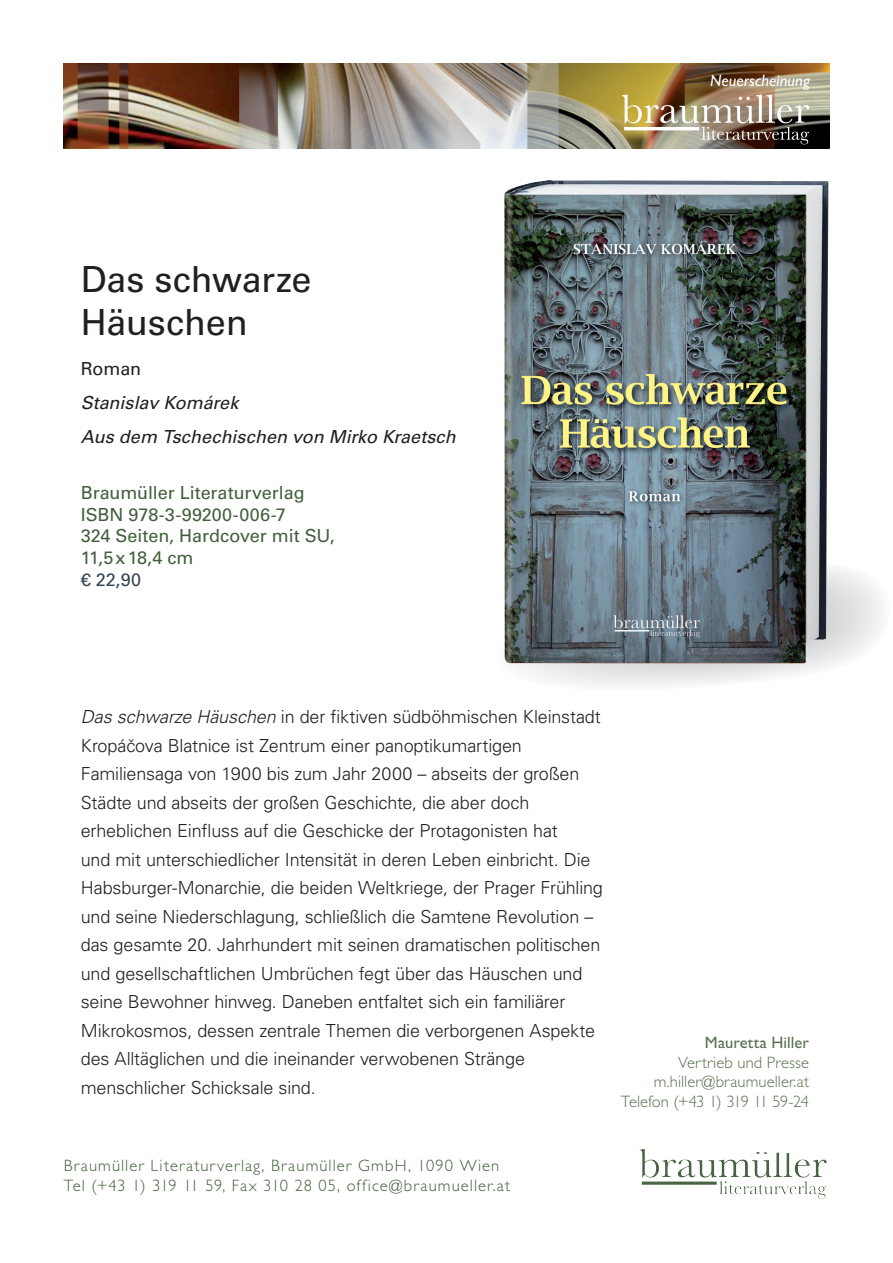
<style>
.page{position:relative;width:893px;height:1263px;background:#fff}
.page>*{position:absolute;margin:0;border:0;box-sizing:border-box;transform-origin:0 0}
.t1{font:36px/43.2px "Univers LT Std";letter-spacing:-.005em;color:#231f20}
.t2{font:300 18px/28.5px "Univers LT Std";letter-spacing:-.01em;color:#231f20}
.t3{font:18px/21.6px "Univers LT Std";letter-spacing:-.005em;color:#425f3d}
.t4{font:italic 18px/34.3px "Univers LT Std";color:#231f20}
.t5{font:18px "Univers LT Std";color:#344352}
.t6{font:18px "Univers LT Std";letter-spacing:-.005em;color:#231f20}
.t7{font:300 16.5px/19.8px "Gill Sans Std";letter-spacing:.07em;color:#425f3d}
.t8{font:300 16.5px/19.8px "Gill Sans Std";letter-spacing:.005em;color:#5a7051;text-align:right}
.t9{font:16.5px "Gill Sans Std";letter-spacing:.005em;color:#5a7051}
.t10{font:italic 16.5px "Gill Sans Std";color:#fff}
.s1{font-style:italic}
</style>
<div class="page">
<img style="left:64px;top:64px;width:765px;height:85px">
<img style="left:640px;top:1149px;width:120px;height:29px">
<img style="left:503px;top:180px;width:325px;height:483px">
<img style="left:622px;top:94px;width:153px;height:29px">
<p class="t10" style="left:710px;top:71px;width:101px">Neuerscheinung</p>
<h1 class="t1" style="left:81px;top:257px;width:232px">Das schwarze<br>Häuschen</h1>
<p class="t6" style="left:81px;top:357px;width:62px">Roman</p>
<p class="t4" style="left:81px;top:386px;width:377px">Stanislav Komárek<br>Aus dem Tschechischen von Mirko Kraetsch</p>
<p class="t3" style="left:81px;top:482px;width:255px">Braumüller Literaturverlag<br>ISBN 978-3-99200-006-7<br>324 Seiten, Hardcover mit SU,<br>11,5 x 18,4 cm</p>
<p class="t5" style="left:81px;top:569px;width:62px">€ 22,90</p>
<p class="t2" style="left:81px;top:703px;width:524px"><span class="s1">Das schwarze Häuschen</span> in der fiktiven südböhmischen Kleinstadt Kr opácˇova Blatnice ist Zentrum einer panoptikumartigen Familiensaga von 1900 bis zum Jahr 2000 – abseits der großen Städte und abseits der großen Geschichte, die aber doch erheblichen Einfluss auf die Geschicke der Protagonisten hat<br>und mit unterschiedlicher Intensität in deren Leben einbricht. Die Habsburger-Monarchie, die beiden Weltkriege, der Prager Frühling und seine Niederschlagung, schließlich die Samtene Revolution – das gesamte 20. Jahrhundert mit seinen dramatischen politischen und gesellschaftlichen Umbrüchen fegt über das Häuschen und seine Bewohner hinweg. Daneben entfaltet sich ein familiärer Mikrokosmos, dessen zentrale Themen die verborgenen Aspekte des Alltäglichen und die ineinander verwobenen Stränge menschlicher Schicksale sind.</p>
<p class="t9" style="left:705px;top:1033px;width:106px">Mauretta Hiller</p>
<p class="t8" style="left:621px;top:1052px;width:190px">Vertrieb und Presse m.hiller@braumueller.at<br>Telefon (+43 1) 319 11 59-24</p>
<p class="t7" style="left:64px;top:1156px;width:448px">Braumüller Literaturverlag, Braumüller GmbH, 1090 Wien<br>Tel (+43 1) 319 11 59, Fax 310 28 05, office@braumueller.at</p>
</div>
